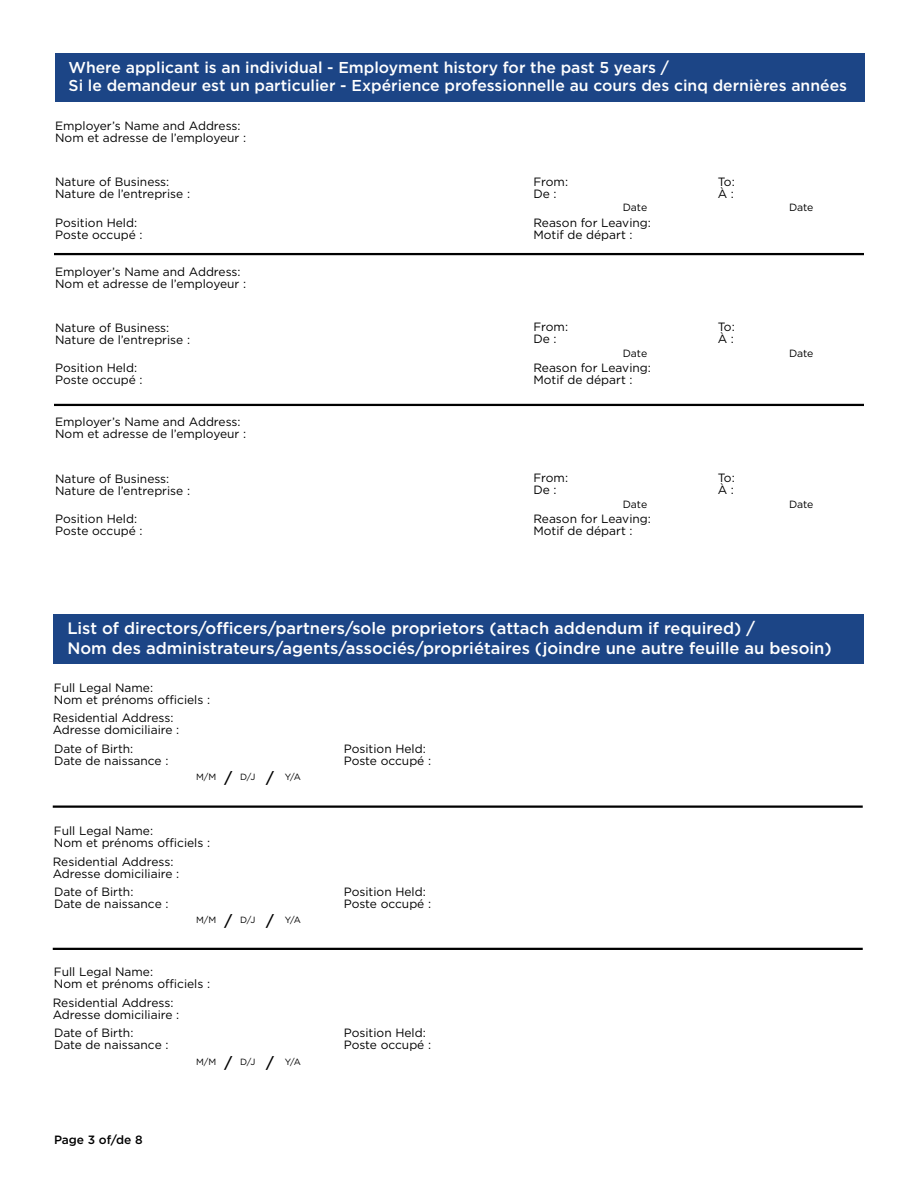
<style>
.page{position:relative;width:918px;height:1188px;background:#fff}
.page>*{position:absolute;margin:0;border:0;box-sizing:border-box;transform-origin:0 0}
.t1{font:500 16.5px/19.8px "Gotham";color:#fff}
.t2{font:500 15.75px/18.9px "Gotham";color:#fff}
.Field_label{font:12px/12px "Gotham";color:#000}
.t3{font:500 12px "Gotham";color:#000}
.t4{font:10.5px "Gotham";letter-spacing:-.005em;color:#000}
.t5{font:9px "Gotham";color:#000}
.s1{font-weight:500;font-size:15px}
</style>
<div class="page">
<div style="left:55px;top:53px;width:810px;height:48px;background:#1c4586"></div>
<div style="left:54px;top:614px;width:810px;height:50px;background:#1c4586"></div>
<hr style="left:53px;top:806px;width:810px;height:2px;background:#000">
<hr style="left:53px;top:948px;width:810px;height:2px;background:#000">
<hr style="left:54px;top:253px;width:810px;height:2px;background:#000">
<hr style="left:54px;top:404px;width:810px;height:2px;background:#000">
<h2 class="t2" style="left:69px;top:57px;width:780px">Where applicant is an individual - Employment history for the past 5 years /<br>Si le demandeur est un particulier - Expérience professionnelle au cours des cinq dernières années</h2>
<p class="Field_label" style="left:55px;top:119px;width:192px">Employer’s Name and Address:<br>Nom et adresse de l’employeur :</p>
<p class="Field_label" style="left:55px;top:176px;width:136px">Nature of Business:<br>Nature de l’entreprise :</p>
<p class="Field_label" style="left:533px;top:175px;width:36px">From:<br>De :</p>
<p class="t4" style="left:623px;top:201px;width:26px">Date</p>
<p class="Field_label" style="left:718px;top:175px;width:19px">To:<br>À :</p>
<p class="t4" style="left:789px;top:201px;width:26px">Date</p>
<p class="Field_label" style="left:55px;top:216px;width:89px">Position Held:<br>Poste occupé :</p>
<p class="Field_label" style="left:533px;top:216px;width:119px">Reason for Leaving:<br>Motif de départ :</p>
<p class="Field_label" style="left:55px;top:265px;width:192px">Employer’s Name and Address:<br>Nom et adresse de l’employeur :</p>
<p class="Field_label" style="left:55px;top:322px;width:136px">Nature of Business:<br>Nature de l’entreprise :</p>
<p class="Field_label" style="left:533px;top:321px;width:36px">From:<br>De :</p>
<p class="t4" style="left:623px;top:347px;width:26px">Date</p>
<p class="Field_label" style="left:55px;top:362px;width:89px">Position Held:<br>Poste occupé :</p>
<p class="Field_label" style="left:533px;top:362px;width:119px">Reason for Leaving:<br>Motif de départ :</p>
<p class="Field_label" style="left:55px;top:416px;width:192px">Employer’s Name and Address:<br>Nom et adresse de l’employeur :</p>
<p class="Field_label" style="left:55px;top:473px;width:136px">Nature of Business:<br>Nature de l’entreprise :</p>
<p class="Field_label" style="left:533px;top:472px;width:36px">From:<br>De :</p>
<p class="t4" style="left:623px;top:497px;width:26px">Date</p>
<p class="Field_label" style="left:55px;top:513px;width:89px">Position Held:<br>Poste occupé :</p>
<p class="Field_label" style="left:533px;top:513px;width:119px">Reason for Leaving:<br>Motif de départ :</p>
<p class="Field_label" style="left:718px;top:321px;width:19px">To:<br>À :</p>
<p class="Field_label" style="left:718px;top:472px;width:19px">To:<br>À :</p>
<p class="t4" style="left:789px;top:347px;width:26px">Date</p>
<p class="t4" style="left:789px;top:497px;width:26px">Date</p>
<h2 class="t1" style="left:67px;top:618px;width:766px">List of directors/officers/partners/sole proprietors (attach addendum if required) /<br>Nom des administrateurs/agents/associés/propriétaires (joindre une autre feuille au besoin)</h2>
<p class="Field_label" style="left:54px;top:682px;width:158px">Full Legal Name:<br>Nom et prénoms officiels :</p>
<p class="Field_label" style="left:53px;top:711px;width:128px">Residential Address:<br>Adresse domiciliaire :</p>
<p class="Field_label" style="left:54px;top:742px;width:116px">Date of Birth:<br>Date de naissance :</p>
<p class="t5" style="left:196px;top:772px;width:106px">M/M <span class="s1">/</span> D/J <span class="s1">/</span> Y/A</p>
<p class="Field_label" style="left:344px;top:742px;width:89px">Position Held:<br>Poste occupé :</p>
<p class="Field_label" style="left:54px;top:825px;width:158px">Full Legal Name:<br>Nom et prénoms officiels :</p>
<p class="Field_label" style="left:53px;top:856px;width:128px">Residential Address:<br>Adresse domiciliaire :</p>
<p class="Field_label" style="left:54px;top:885px;width:116px">Date of Birth:<br>Date de naissance :</p>
<p class="t5" style="left:196px;top:915px;width:106px">M/M <span class="s1">/</span> D/J <span class="s1">/</span> Y/A</p>
<p class="Field_label" style="left:54px;top:966px;width:158px">Full Legal Name:<br>Nom et prénoms officiels :</p>
<p class="Field_label" style="left:53px;top:997px;width:128px">Residential Address:<br>Adresse domiciliaire :</p>
<p class="Field_label" style="left:54px;top:1026px;width:116px">Date of Birth:<br>Date de naissance :</p>
<p class="t5" style="left:196px;top:1056px;width:106px">M/M <span class="s1">/</span> D/J <span class="s1">/</span> Y/A</p>
<p class="t3" style="left:54px;top:1132px;width:90px">Page 3 of/de 8</p>
<p class="Field_label" style="left:344px;top:885px;width:89px">Position Held:<br>Poste occupé :</p>
<p class="Field_label" style="left:344px;top:1026px;width:89px">Position Held:<br>Poste occupé :</p>
</div>
